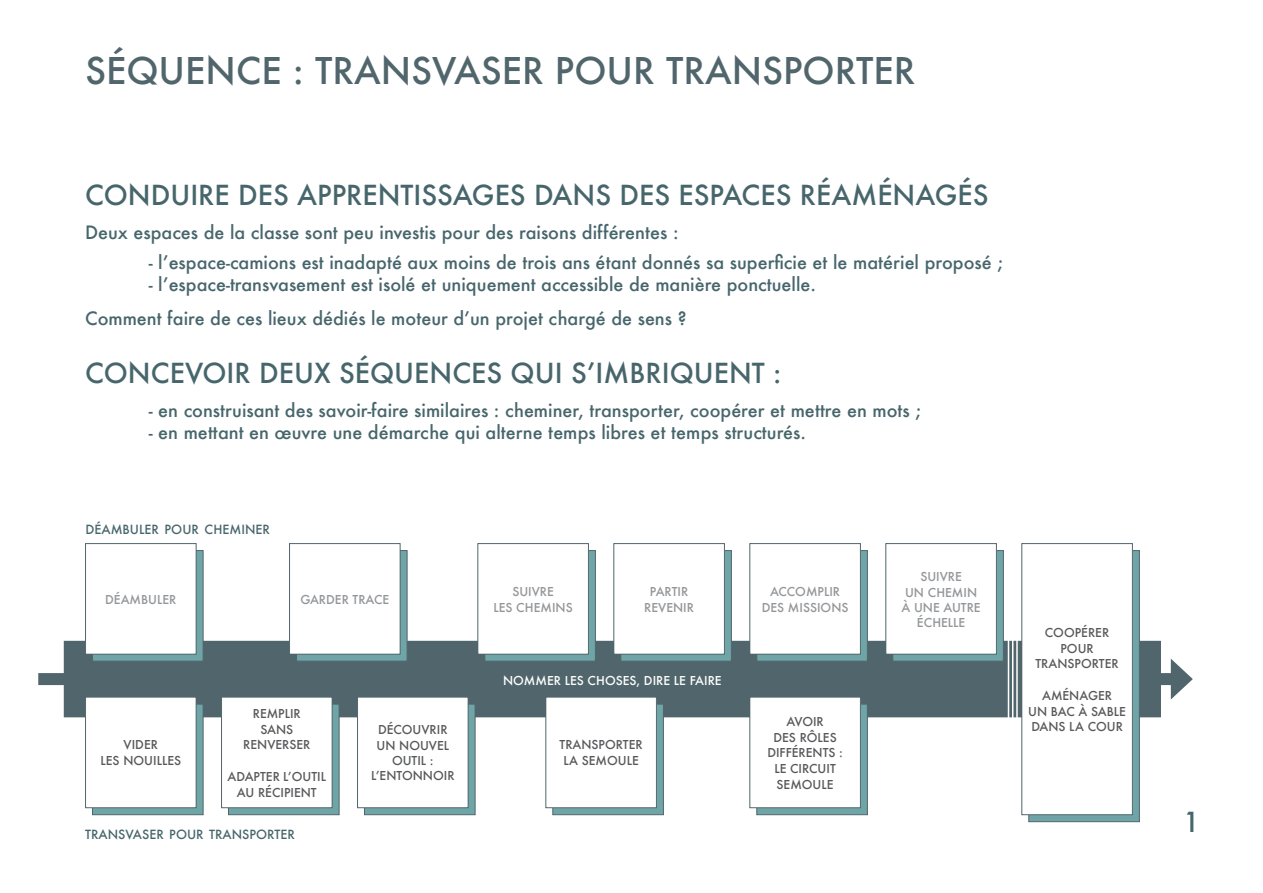
<style>
.page{position:relative;width:1263px;height:893px;background:#fff}
.page>*{position:absolute;margin:0;border:0;box-sizing:border-box;transform-origin:0 0}
.t1{font:500 36px "Futura";color:#51666c}
.titre{font:500 27px "Futura";color:#47666c}
.titre-2{font:500 27px "Futura";color:#47666c}
.titre-3{font:500 18px "Futura";color:#47666c}
.titre-4{font:500 12.45px "Futura";color:#47666c}
.sousoustitre{font:500 12px/14.4px "Futura";color:#57585a;text-align:center}
.sousoustitre-2{font:500 12px/14.4px "Futura";color:#939598;text-align:center}
.sousoustitre-3{font:500 12px "Futura";color:#fff}
</style>
<div class="page">
<div style="left:38px;top:673px;width:1141px;height:12px;background:#51666c"></div>
<svg style="left:1171px;top:659px;width:22px;height:40px"></svg>
<div style="left:64px;top:641px;width:1096px;height:76px;background:#51666c"></div>
<div style="left:92px;top:704px;width:112px;height:111px;background:#6fa5a6;border:1px solid #51666c"></div>
<div style="left:92px;top:550px;width:112px;height:112px;background:#6fa5a6;border:1px solid #51666c"></div>
<div style="left:228px;top:704px;width:112px;height:111px;background:#6fa5a6;border:1px solid #51666c"></div>
<div style="left:296px;top:550px;width:112px;height:112px;background:#6fa5a6;border:1px solid #51666c"></div>
<div style="left:364px;top:704px;width:112px;height:111px;background:#6fa5a6;border:1px solid #51666c"></div>
<div style="left:484px;top:550px;width:112px;height:112px;background:#6fa5a6;border:1px solid #51666c"></div>
<div style="left:552px;top:704px;width:112px;height:111px;background:#6fa5a6;border:1px solid #51666c"></div>
<div style="left:620px;top:550px;width:112px;height:112px;background:#6fa5a6;border:1px solid #51666c"></div>
<div style="left:756px;top:704px;width:112px;height:111px;background:#6fa5a6;border:1px solid #51666c"></div>
<div style="left:756px;top:550px;width:112px;height:112px;background:#6fa5a6;border:1px solid #51666c"></div>
<div style="left:892px;top:550px;width:112px;height:112px;background:#6fa5a6;border:1px solid #51666c"></div>
<div style="left:1028px;top:550px;width:112px;height:272px;background:#6fa5a6;border:1px solid #51666c"></div>
<div style="left:86px;top:697px;width:110px;height:111px;background:#fff"></div>
<div style="left:85px;top:697px;width:112px;height:111px;border:1px solid #51666c"></div>
<div style="left:86px;top:544px;width:110px;height:110px;background:#fff"></div>
<div style="left:85px;top:543px;width:112px;height:112px;border:1px solid #51666c"></div>
<div style="left:222px;top:697px;width:110px;height:111px;background:#fff"></div>
<div style="left:221px;top:697px;width:112px;height:111px;border:1px solid #51666c"></div>
<div style="left:289px;top:544px;width:111px;height:110px;background:#fff"></div>
<div style="left:289px;top:543px;width:112px;height:112px;border:1px solid #51666c"></div>
<div style="left:357px;top:697px;width:111px;height:111px;background:#fff"></div>
<div style="left:357px;top:697px;width:112px;height:111px;border:1px solid #51666c"></div>
<div style="left:478px;top:544px;width:110px;height:110px;background:#fff"></div>
<div style="left:477px;top:543px;width:112px;height:112px;border:1px solid #51666c"></div>
<div style="left:546px;top:697px;width:110px;height:111px;background:#fff"></div>
<div style="left:545px;top:697px;width:112px;height:111px;border:1px solid #51666c"></div>
<div style="left:614px;top:544px;width:110px;height:110px;background:#fff"></div>
<div style="left:613px;top:543px;width:112px;height:112px;border:1px solid #51666c"></div>
<div style="left:750px;top:697px;width:110px;height:111px;background:#fff"></div>
<div style="left:749px;top:697px;width:112px;height:111px;border:1px solid #51666c"></div>
<div style="left:750px;top:544px;width:110px;height:110px;background:#fff"></div>
<div style="left:749px;top:543px;width:112px;height:112px;border:1px solid #51666c"></div>
<div style="left:886px;top:544px;width:110px;height:110px;background:#fff"></div>
<div style="left:885px;top:543px;width:112px;height:112px;border:1px solid #51666c"></div>
<div style="left:1022px;top:544px;width:110px;height:271px;background:#fff"></div>
<div style="left:1021px;top:543px;width:112px;height:272px;border:1px solid #51666c"></div>
<hr style="left:1008px;top:636px;width:1px;height:93px;background:#fff">
<hr style="left:1012px;top:636px;width:1px;height:93px;background:#fff">
<hr style="left:1016px;top:636px;width:2px;height:93px;background:#fff">
<p class="t1" style="left:85px;top:46px;width:832px">SÉQUENCE : TRANSVASER POUR TRANSPORTER</p>
<p class="titre" style="left:85px;top:176px;width:905px">CONDUIRE DES APPRENTISSAGES DANS DES ESPACES RÉAMÉNAGÉS</p>
<p class="titre-3" style="left:85px;top:220px;width:595px">Deux espaces de la classe sont peu investis pour des raisons différentes :</p>
<p class="titre-3" style="left:149px;top:250px;width:855px">- l’espace-camions est inadapté aux moins de trois ans étant donnés sa superficie et le matériel proposé ;</p>
<p class="titre-3" style="left:149px;top:272px;width:669px">- l’espace-transvasement est isolé et uniquement accessible de manière ponctuelle.</p>
<p class="titre-3" style="left:85px;top:306px;width:603px">Comment faire de ces lieux dédiés le moteur d’un projet chargé de sens ?</p>
<p class="titre" style="left:85px;top:354px;width:698px">CONCEVOIR DEUX SÉQUENCES QUI S’IMBRIQUENT :</p>
<p class="titre-3" style="left:149px;top:398px;width:774px">- en construisant des savoir-faire similaires : cheminer, transporter, coopérer et mettre en mots ;</p>
<p class="titre-3" style="left:149px;top:420px;width:659px">- en mettant en œuvre une démarche qui alterne temps libres et temps structurés.</p>
<p class="titre-4" style="left:86px;top:520px;width:186px">DÉAMBULER POUR CHEMINER</p>
<p class="sousoustitre-2" style="left:105px;top:592px;width:73px">DÉAMBULER</p>
<p class="sousoustitre-2" style="left:300px;top:592px;width:90px">GARDER TRACE</p>
<p class="sousoustitre" style="left:124px;top:738px;width:36px">VIDER</p>
<p class="sousoustitre" style="left:101px;top:753px;width:82px">LES NOUILLES</p>
<p class="sousoustitre" style="left:253px;top:706px;width:50px">REMPLIR</p>
<p class="sousoustitre" style="left:260px;top:722px;width:34px">SANS</p>
<p class="sousoustitre" style="left:243px;top:738px;width:69px">RENVERSER</p>
<p class="sousoustitre" style="left:228px;top:769px;width:100px">ADAPTER L’OUTIL</p>
<p class="sousoustitre" style="left:237px;top:785px;width:81px">AU RÉCIPIENT</p>
<p class="titre-4" style="left:85px;top:826px;width:212px">TRANSVASER POUR TRANSPORTER</p>
<p class="sousoustitre" style="left:378px;top:723px;width:71px">DÉCOUVRIR</p>
<p class="sousoustitre" style="left:376px;top:738px;width:74px">UN NOUVEL<br>OUTIL :</p>
<p class="sousoustitre" style="left:371px;top:769px;width:85px">L’ENTONNOIR</p>
<p class="sousoustitre-2" style="left:512px;top:584px;width:43px">SUIVRE</p>
<p class="sousoustitre-2" style="left:493px;top:600px;width:81px">LES CHEMINS</p>
<p class="sousoustitre-2" style="left:650px;top:584px;width:40px">PARTIR</p>
<p class="sousoustitre-2" style="left:644px;top:600px;width:51px">REVENIR</p>
<p class="sousoustitre-3" style="left:503px;top:673px;width:220px">NOMMER LES CHOSES, DIRE LE FAIRE</p>
<p class="sousoustitre" style="left:559px;top:738px;width:85px">TRANSPORTER</p>
<p class="sousoustitre" style="left:563px;top:753px;width:77px">LA SEMOULE</p>
<p class="sousoustitre-2" style="left:770px;top:584px;width:72px">ACCOMPLIR</p>
<p class="sousoustitre-2" style="left:762px;top:600px;width:88px">DES MISSIONS</p>
<p class="sousoustitre" style="left:786px;top:714px;width:39px">AVOIR</p>
<p class="sousoustitre" style="left:773px;top:730px;width:65px">DES RÔLES</p>
<p class="sousoustitre" style="left:767px;top:746px;width:77px">DIFFÉRENTS :</p>
<p class="sousoustitre" style="left:774px;top:761px;width:63px">LE CIRCUIT</p>
<p class="sousoustitre" style="left:777px;top:777px;width:58px">SEMOULE</p>
<p class="sousoustitre-2" style="left:920px;top:569px;width:43px">SUIVRE</p>
<p class="sousoustitre-2" style="left:905px;top:585px;width:74px">UN CHEMIN</p>
<p class="sousoustitre-2" style="left:901px;top:601px;width:81px">À UNE AUTRE<br>ÉCHELLE</p>
<p class="sousoustitre" style="left:1045px;top:625px;width:66px">COOPÉRER</p>
<p class="sousoustitre" style="left:1060px;top:641px;width:35px">POUR</p>
<p class="sousoustitre" style="left:1035px;top:656px;width:85px">TRANSPORTER</p>
<p class="sousoustitre" style="left:1042px;top:688px;width:71px">AMÉNAGER</p>
<p class="sousoustitre" style="left:1028px;top:704px;width:99px">UN BAC À SABLE</p>
<p class="sousoustitre" style="left:1031px;top:720px;width:93px">DANS LA COUR</p>
<p class="titre-2" style="left:1183px;top:804px;width:18px">1</p>
</div>
